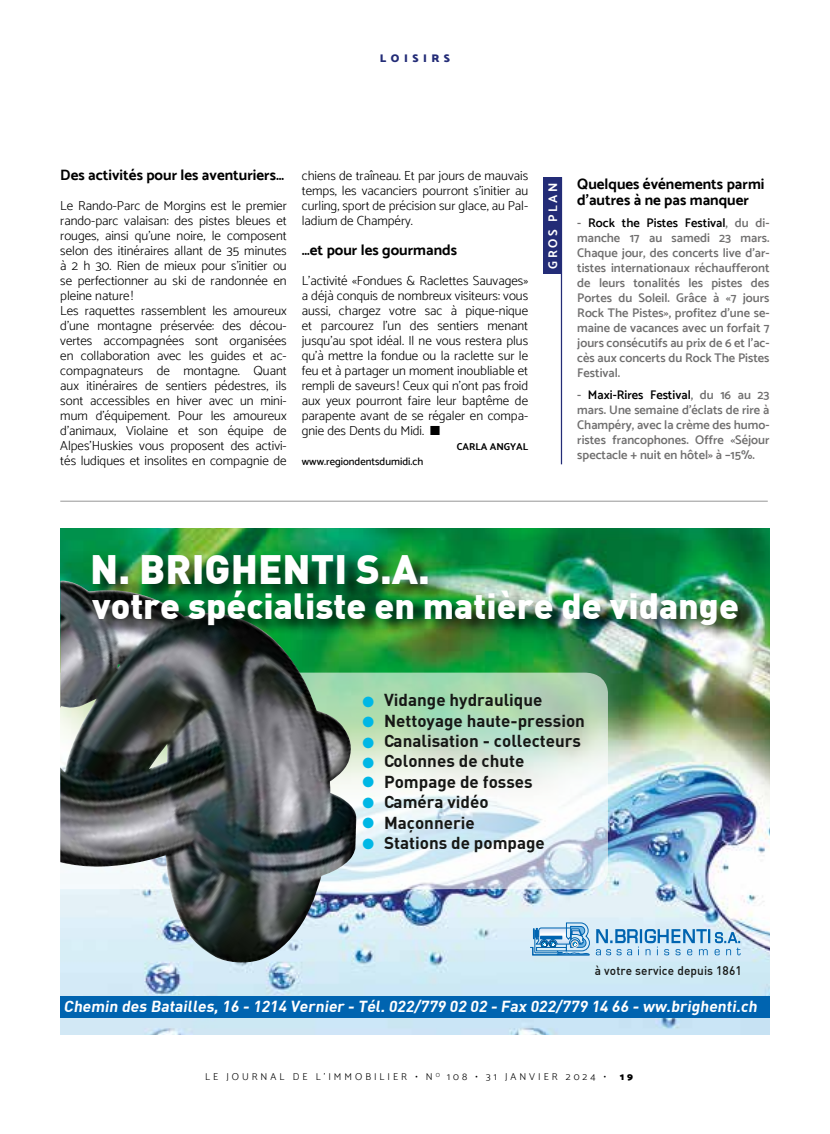
<style>
.page{position:relative;width:830px;height:1134px;background:#fff}
.page>*{position:absolute;margin:0;border:0;box-sizing:border-box;transform-origin:0 0}
.t1{font:900 40.25px "DIN";color:#fff}
.t2{font:900 35.75px "DIN";color:#fff}
.t3{font:700 17px "DIN";color:#161715}
.t4{font:700 15.62px "DIN";color:#fff}
.t5{font:700 15px/16.2px "Catamaran";color:#000}
.t6{font:14.75px/20.5px "Zapf Dingbats ITC";color:#00b7e5;text-align:justify}
.t7{font:300 13.12px/15px "Catamaran";color:#000;text-align:justify}
.t8{font:600 12.5px/15px "Catamaran";color:#706f6f;text-align:justify}
.t9{font:700 12.5px "Catamaran";letter-spacing:.2em;color:#fff}
.t10{font:500 12.38px "DIN";letter-spacing:.01em;color:#161715;scale:.96 1}
.t11{font:900 11.25px "Catamaran";letter-spacing:.4em;color:#232c77}
.t12{font:500 10.62px "Catamaran";color:#000}
.t13{font:300 10px "Catamaran";letter-spacing:.3em;color:#000}
.t14{font:700 10px "Catamaran";color:#000}
.t15{font:900 10px "Catamaran";color:#000}
.s1{color:#000}
</style>
<div class="page">
<hr style="left:60px;top:501px;width:707px;height:1px;background:#979696">
<img style="left:60px;top:528px;width:709px;height:507px">
<svg style="left:356px;top:673px;width:251px;height:216px"></svg>
<img style="left:60px;top:581px;width:296px;height:383px">
<img style="left:87px;top:545px;width:365px;height:69px">
<img style="left:90px;top:583px;width:671px;height:64px">
<svg style="left:529px;top:922px;width:211px;height:34px;background:#a0c8e4"></svg>
<div style="left:60px;top:996px;width:709px;height:22px;background:#0064b0"></div>
<div style="left:543px;top:177px;width:18px;height:97px;background:#232c77"></div>
<hr style="left:560px;top:177px;width:2px;height:287px;background:#232c77">
<p class="t11" style="left:380px;top:51px;width:72px">LOISIRS</p>
<p class="t5" style="left:60px;top:167px;width:225px">Des activités pour les aventuriers…</p>
<p class="t7" style="left:60px;top:198px;width:228px;text-align:left">Le Rando-Parc de Morgins est le premier rando-parc valaisan: des pistes bleues et rouges, ainsi qu’une noire, le composent selon des itinéraires allant de 35 minutes à 2 h 30. Rien de mieux pour s’initier ou se perfectionner au ski de randonnée en pleine nature !<br>Les raquettes rassemblent les amoureux d’une montagne préservée: des décou&shy;vertes accompagnées sont organisées en collaboration avec les guides et ac&shy;compagnateurs de montagne. Quant aux itinéraires de sentiers pédestres, ils sont accessibles en hiver avec un mini&shy;mum d’équipement. Pour les amoureux d’animaux, Violaine et son équipe de Alpes’Huskies vous proposent des activi&shy;tés ludiques et insolites en compagnie de</p>
<p class="t7" style="left:301px;top:168px;width:228px">chiens de traîneau. Et par jours de mauvais temps, les vacanciers pourront s’initier au curling, sport de précision sur glace, au Pal&shy;ladium de Champéry.</p>
<p class="t5" style="left:301px;top:242px;width:157px">…et pour les gourmands</p>
<p class="t7" style="left:301px;top:273px;width:228px">L’activité «Fondues &amp; Raclettes Sauvages» a déjà conquis de nombreux visiteurs: vous aussi, chargez votre sac à pique-nique et parcourez l’un des sentiers menant jusqu’au spot idéal. Il ne vous restera plus qu’à mettre la fondue ou la raclette sur le feu et à partager un moment inoubliable et rempli de saveurs ! Ceux qui n’ont pas froid aux yeux pourront faire leur baptême de parapente avant de se régaler en compa&shy;gnie des Dents du Midi. ■</p>
<p class="t14" style="left:456px;top:441px;width:73px">CARLA ANGYAL</p>
<p class="t12" style="left:301px;top:455px;width:123px">www.regiondentsdumidi.ch</p>
<p class="t9" style="left:545px;top:269px;width:88px;rotate:-90deg">GROS PLAN</p>
<p class="t5" style="left:577px;top:175px;width:188px">Quelques événements parmi d’autres à ne pas manquer</p>
<p class="t8" style="left:577px;top:215px;width:194px">- <span class="s1">Rock the Pistes Festival</span>, du di&shy;manche 17 au samedi 23 mars.<br>Chaque jour, des concerts live d’ar&shy;tistes internationaux réchaufferont de leurs tonalités les pistes des Portes du Soleil. Grâce à «7 jours Rock The Pistes», profitez d’une se&shy;maine de vacances avec un forfait 7 jours consécutifs au prix de 6 et l’ac&shy;cès aux concerts du Rock The Pistes Festival.</p>
<p class="t8" style="left:577px;top:387px;width:194px">- <span class="s1">Maxi-Rires Festival</span>, du 16 au 23 mars. Une semaine d’éclats de rire à Champéry, avec la crème des humo&shy;ristes francophones. Offre «Séjour spectacle + nuit en hôtel» à –15%.</p>
<h1 class="t1" style="left:90px;top:542px;width:341px">N. BRIGHENTI S.A.</h1>
<h2 class="t2" style="left:92px;top:582px;width:648px">votre spécialiste en matière de vidange</h2>
<p class="t3" style="left:363px;top:689px;width:180px">• Vidange hydraulique</p>
<p class="t3" style="left:363px;top:709px;width:222px">• Nettoyage haute-pression</p>
<p class="t3" style="left:363px;top:730px;width:219px">• Canalisation - collecteurs</p>
<p class="t3" style="left:363px;top:750px;width:162px">• Colonnes de chute</p>
<p class="t3" style="left:363px;top:770px;width:170px">• Pompage de fosses</p>
<p class="t3" style="left:363px;top:791px;width:126px">• Caméra vidéo</p>
<p class="t3" style="left:363px;top:811px;width:112px">• Maçonnerie</p>
<p class="t3" style="left:363px;top:832px;width:182px">• Stations de pompage</p>
<p class="t6" style="left:362px;top:691px;width:13px">● ● ● ●</p>
<p class="t6" style="left:362px;top:772px;width:13px">● ● ● ●</p>
<p class="t10" style="left:594px;top:962px;width:154px">à votre service depuis 1861</p>
<p class="t4" style="left:64px;top:996px;width:697px">Chemin des Batailles,16 - 1214 Vernier - Tél.022/779 02 02 - Fax 022/779 14 66 - ww.brighenti.ch</p>
<p class="t13" style="left:205px;top:1071px;width:402px">LE JOURNAL DE L’IMMOBILIER • N <sup>O</sup> 108 • 31 JANVIER 2024 •</p>
<p class="t15" style="left:619px;top:1071px;width:15px">1 9</p>
</div>
